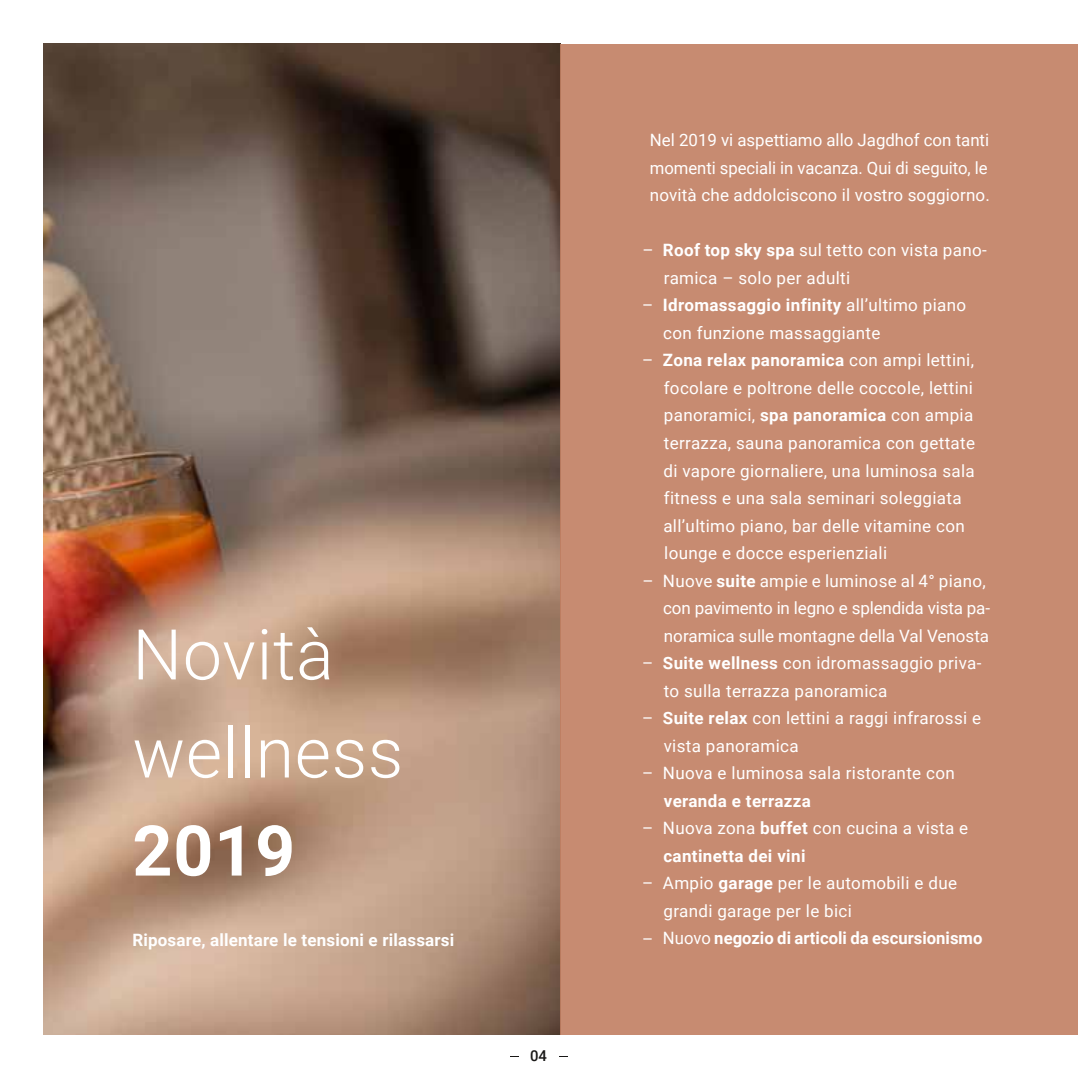
<style>
.page{position:relative;width:1078px;height:1078px;background:#fff}
.page>*{position:absolute;margin:0;border:0;box-sizing:border-box;transform-origin:0 0}
.t1{font:300 70px/98px "Roboto";letter-spacing:.01em;color:#fff}
.t2{font:700 70px "Roboto";color:#fff}
.t3{font:17px/27.6px "Roboto";letter-spacing:.02em;color:#fff}
.t4{font:17px/27.6px "Roboto";color:#fff}
.t5{font:700 17px "Roboto";letter-spacing:.01em;color:#fff}
.t6{font:500 15px "Roboto";color:#181716}
.s1{font-weight:700}
.s2{font-weight:400}
</style>
<div class="page">
<img style="left:44px;top:44px;width:517px;height:990px">
<div style="left:561px;top:44px;width:516px;height:990px;background:#c78b71"></div>
<h1 class="t1" style="left:132px;top:602px;width:272px">Novità wellness</h1>
<h1 class="t2" style="left:132px;top:801px;width:164px">2019</h1>
<p class="t5" style="left:132px;top:927px;width:323px">Riposare, allentare le tensioni e rilassarsi</p>
<p class="t6" style="left:530px;top:1045px;width:19px">04</p>
<p class="t4" style="left:649px;top:126px;width:341px">Nel 2019 vi aspettiamo allo Jagdhof con tanti momenti speciali in vacanza. Qui di seguito, le novità che addolciscono il vostro soggiorno.</p>
<p class="t3" style="left:663px;top:236px;width:324px;text-indent:-22px">– <span class="s1">Roof top sky spa</span> sul tetto con vista pano&shy;ramica – solo per adulti</p>
<p class="t3" style="left:663px;top:291px;width:304px;text-indent:-21px">– <span class="s1">Idromassaggio infinity</span> all’ultimo piano con funzione massaggiante</p>
<p class="t3" style="left:663px;top:346px;width:313px;text-indent:-21px">– <span class="s1">Zona relax panoramica</span> con ampi lettini, focolare e poltrone delle coccole, lettini panoramici, <span class="s1">spa panoramica</span> con ampia terrazza, sauna panoramica con gettate di vapore giornaliere, una luminosa sala fitness e una sala seminari soleggiata all’ultimo piano, bar delle vitamine con lounge e docce esperienziali</p>
<p class="t4" style="left:663px;top:566px;width:328px;text-indent:-21px">– Nuove <span class="s1">suite</span> ampie e luminose al 4° piano, con pavimento in legno e splendida vista pa&shy;noramica sulle montagne della Val Venosta</p>
<p class="t3" style="left:663px;top:648px;width:319px;text-indent:-22px">– <span class="s1">Suite wellness</span> con idromassaggio priva&shy;to sulla terrazza panoramica</p>
<p class="t3" style="left:663px;top:703px;width:319px;text-indent:-21px">– <span class="s1">Suite relax</span> con lettini a raggi infrarossi e vista panoramica</p>
<p class="t3" style="left:642px;top:758px;width:314px">– Nuova e luminosa sala ristorante con</p>
<p class="t5" style="left:663px;top:788px;width:149px">veranda e terrazza</p>
<p class="t3" style="left:663px;top:813px;width:306px;text-indent:-21px">– Nuova zona <span class="s1">buffet</span> con cucina a vista e <span class="s1">cantinetta dei vini</span></p>
<p class="t3" style="left:663px;top:868px;width:295px;text-indent:-21px">– Ampio <span class="s1">garage</span> per le automobili e due grandi garage per le bici</p>
<p class="t5" style="left:642px;top:926px;width:341px"><span class="s2">– Nuovo</span> negozio di articoli da escursionismo</p>
</div>
